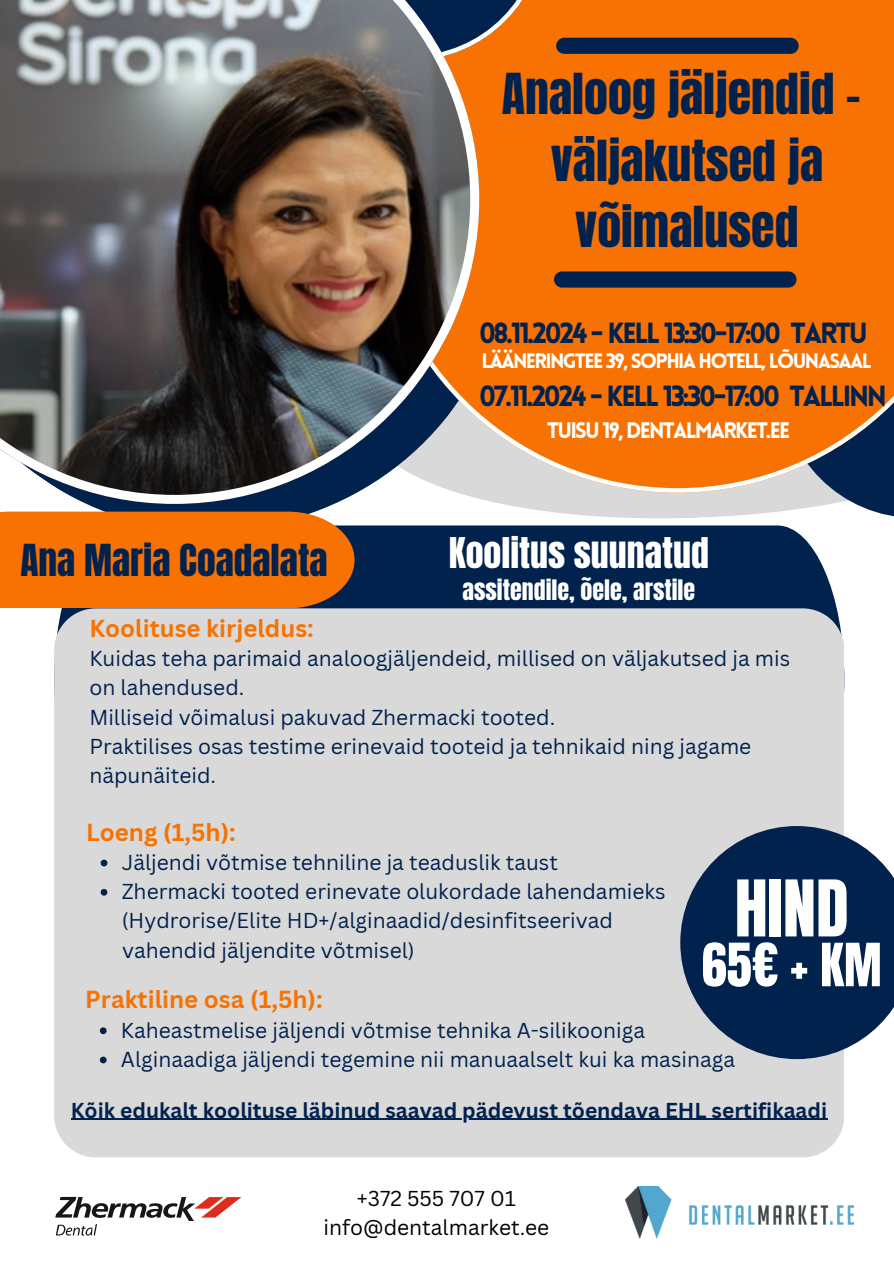
<style>
.page{position:relative;width:894px;height:1264px;background:#fff}
.page>*{position:absolute;margin:0;border:0;box-sizing:border-box;transform-origin:0 0}
.t1{font:66.3px "Anton";color:#fff}
.t2{font:50.7px "Anton";color:#fff}
.t3{font:48px/66.3px "Anton";color:#01224d;text-align:center}
.t4{font:37.5px "Anton";color:#01224d}
.t5{font:36px "Anton";color:#fff}
.t6{font:900 28.5px "Lovelo";letter-spacing:-.08em;color:#01224d}
.t7{font:700 24px "Canva Sans";color:#f77203}
.t8{font:24px "Anton";color:#fff}
.t9{font:900 21.9px "Lovelo";letter-spacing:-.08em;color:#fff}
.t10{font:21px/29.2px "Canva Sans";color:#01224d}
.t11{font:700 21px "Canva Sans";color:#01224d}
.t12{font:21px "Canva Sans";color:#000}
.t13{font:900 20.4px "Lovelo";letter-spacing:-.08em;color:#fff}
</style>
<div class="page">
<svg style="left:354px;top:525px;width:490px;height:301px;background:#13325a"></svg>
<svg style="left:87px;top:492px;width:618px;height:59px"></svg>
<svg style="left:781px;top:492px;width:112px;height:24px"></svg>
<div style="left:479px;top:0;width:414px;height:492px;background:#f77203"></div>
<svg style="left:479px;top:0;width:65px;height:60px;background:#c56b22"></svg>
<img style="left:0;top:0;width:479px;height:503px">
<div style="left:556px;top:38px;width:242px;height:15px;background:#01224d;border-radius:8px"></div>
<div style="left:554px;top:271px;width:242px;height:16px;background:#01224d;border-radius:8px"></div>
<div style="left:0;top:511px;width:354px;height:97px;background:#f77203"></div>
<div style="left:54px;top:608px;width:789px;height:549px;background:#d9d9d9"></div>
<svg style="left:55px;top:1196px;width:186px;height:39px"></svg>
<img style="left:625px;top:1186px;width:228px;height:52px">
<svg style="left:680px;top:826px;width:213px;height:233px;background:#294468"></svg>
<svg style="left:101px;top:859px;width:6px;height:7px"></svg>
<svg style="left:101px;top:888px;width:6px;height:7px"></svg>
<svg style="left:100px;top:1027px;width:7px;height:7px"></svg>
<svg style="left:100px;top:1056px;width:7px;height:7px"></svg>
<hr style="left:71px;top:1118px;width:756px;height:1px;background:#01224d">
<p class="t3" style="left:501px;top:62px;width:360px">Analoog jäljendid – väljakutsed ja võimalused</p>
<h2 class="t6" style="left:479px;top:321px;width:390px">08.11.2024 - KELL 13:30-17:00 TARTU</h2>
<p class="t13" style="left:481px;top:352px;width:392px">LÄÄNERINGTEE 39, SOPHIA HOTELL, LÕUNASAAL</p>
<p class="t6" style="left:479px;top:384px;width:409px">07.11.2024 - KELL 13:30-17:00 TALLINN</p>
<h4 class="t4" style="left:20px;top:533px;width:309px">Ana Maria Coadalata</h4>
<h1 class="t9" style="left:547px;top:421px;width:244px">TUISU 19, DENTALMARKET.EE</h1>
<p class="t5" style="left:448px;top:526px;width:262px">Koolitus suunatud</p>
<p class="t8" style="left:462px;top:573px;width:234px">assitendile, õele, arstile</p>
<h4 class="t7" style="left:89px;top:611px;width:226px">Koolituse kirjeldus:</h4>
<p class="t10" style="left:89px;top:643px;width:702px">Kuidas teha parimaid analoogjäljendeid, millised on väljakutsed ja mis on lahendused.</p>
<h5 class="t10" style="left:89px;top:701px;width:467px">Milliseid võimalusi pakuvad Zhermacki tooted.</h5>
<h6 class="t10" style="left:89px;top:731px;width:663px">Praktilises osas testime erinevaid tooteid ja tehnikaid ning jagame näpunäiteid.</h6>
<p class="t7" style="left:86px;top:814px;width:151px">Loeng (1,5h):</p>
<p class="t10" style="left:122px;top:847px;width:437px">Jäljendi võtmise tehniline ja teaduslik taust</p>
<p class="t10" style="left:122px;top:876px;width:545px">Zhermacki tooted erinevate olukordade lahendamieks (Hydrorise/Elite HD+/alginaadid/desinfitseerivad</p>
<p class="t10" style="left:122px;top:934px;width:294px">vahendid jäljendite võtmisel)</p>
<h5 class="t7" style="left:85px;top:982px;width:239px">Praktiline osa (1,5h):</h5>
<p class="t10" style="left:121px;top:1014px;width:525px">Kaheastmelise jäljendi võtmise tehnika A-silikooniga</p>
<p class="t10" style="left:121px;top:1043px;width:615px">Alginaadiga jäljendi tegemine nii manuaalselt kui ka masinaga</p>
<p class="t1" style="left:734px;top:861px;width:115px">HIND</p>
<p class="t2" style="left:701px;top:928px;width:181px">65€ + KM</p>
<p class="t11" style="left:71px;top:1095px;width:757px">Kõik edukalt koolituse läbinud saavad pädevust tõendava EHL sertifikaadi</p>
<p class="t12" style="left:357px;top:1183px;width:160px">+372 555 707 01</p>
<h5 class="t12" style="left:323px;top:1212px;width:227px">info@dentalmarket.ee</h5>
</div>
